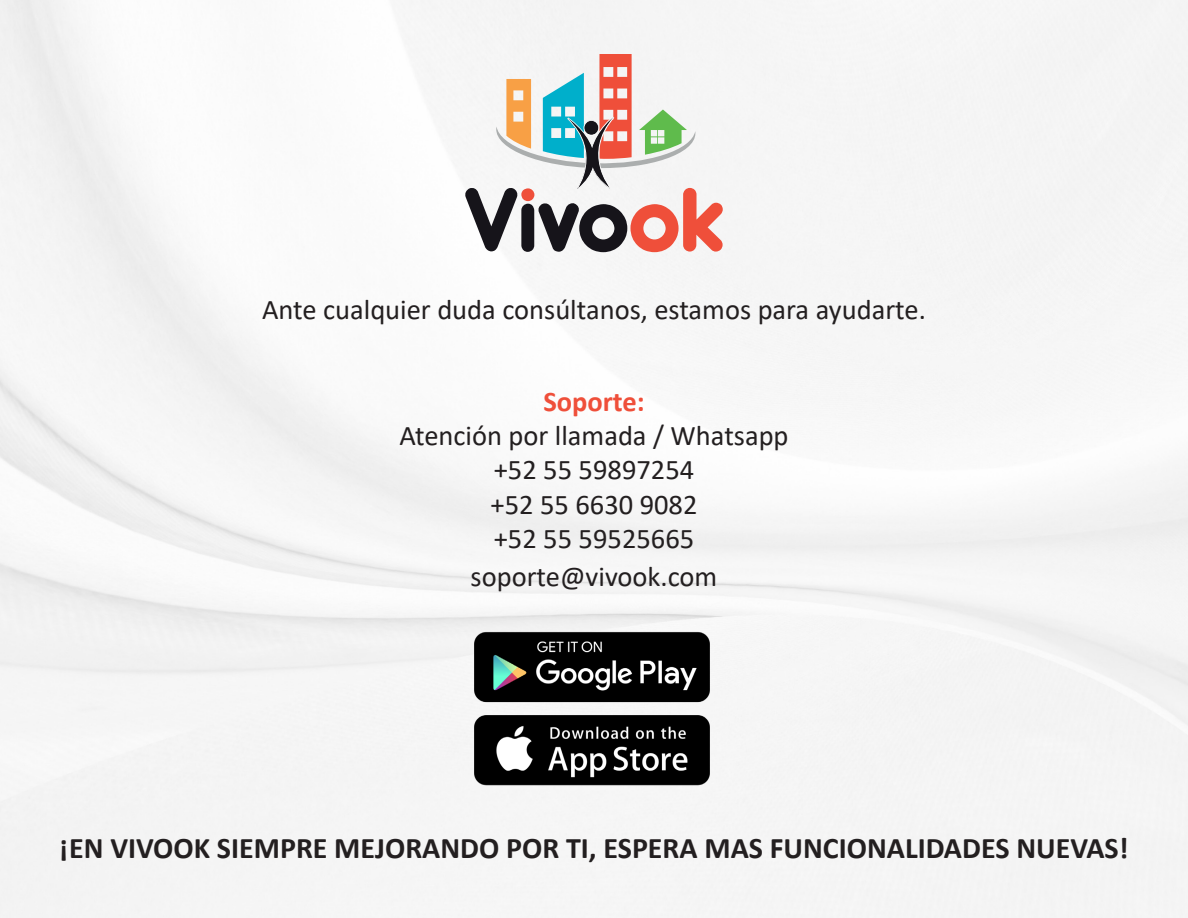
<style>
.page{position:relative;width:1188px;height:918px;background:#fff}
.page>*{position:absolute;margin:0;border:0;box-sizing:border-box;transform-origin:0 0}
.t1{font:700 30px "Calibri";color:#231f20}
.t2{font:28.5px "Calibri";color:#231f20}
.t3{font:700 28.5px "Calibri";color:#ef4f3a}
</style>
<div class="page">
<svg style="left:465px;top:54px;width:258px;height:198px"></svg>
<img style="left:462px;top:621px;width:261px;height:174px">
<p class="t2" style="left:262px;top:290px;width:665px">Ante cualquier duda consúltanos, estamos para ayudarte.</p>
<p class="t3" style="left:543px;top:381px;width:103px">Soporte:</p>
<p class="t2" style="left:399px;top:416px;width:391px">Atención por llamada / Whatsapp</p>
<p class="t2" style="left:494px;top:450px;width:202px">+52 55 59897254</p>
<p class="t2" style="left:491px;top:484px;width:208px">+52 55 6630 9082</p>
<p class="t2" style="left:494px;top:519px;width:202px">+52 55 59525665</p>
<p class="t2" style="left:471px;top:556px;width:248px">soporte@vivook.com</p>
<p class="t1" style="left:59px;top:827px;width:1071px">¡EN VIVOOK SIEMPRE MEJORANDO POR TI, ESPERA MAS FUNCIONALIDADES NUEVAS!</p>
</div>
